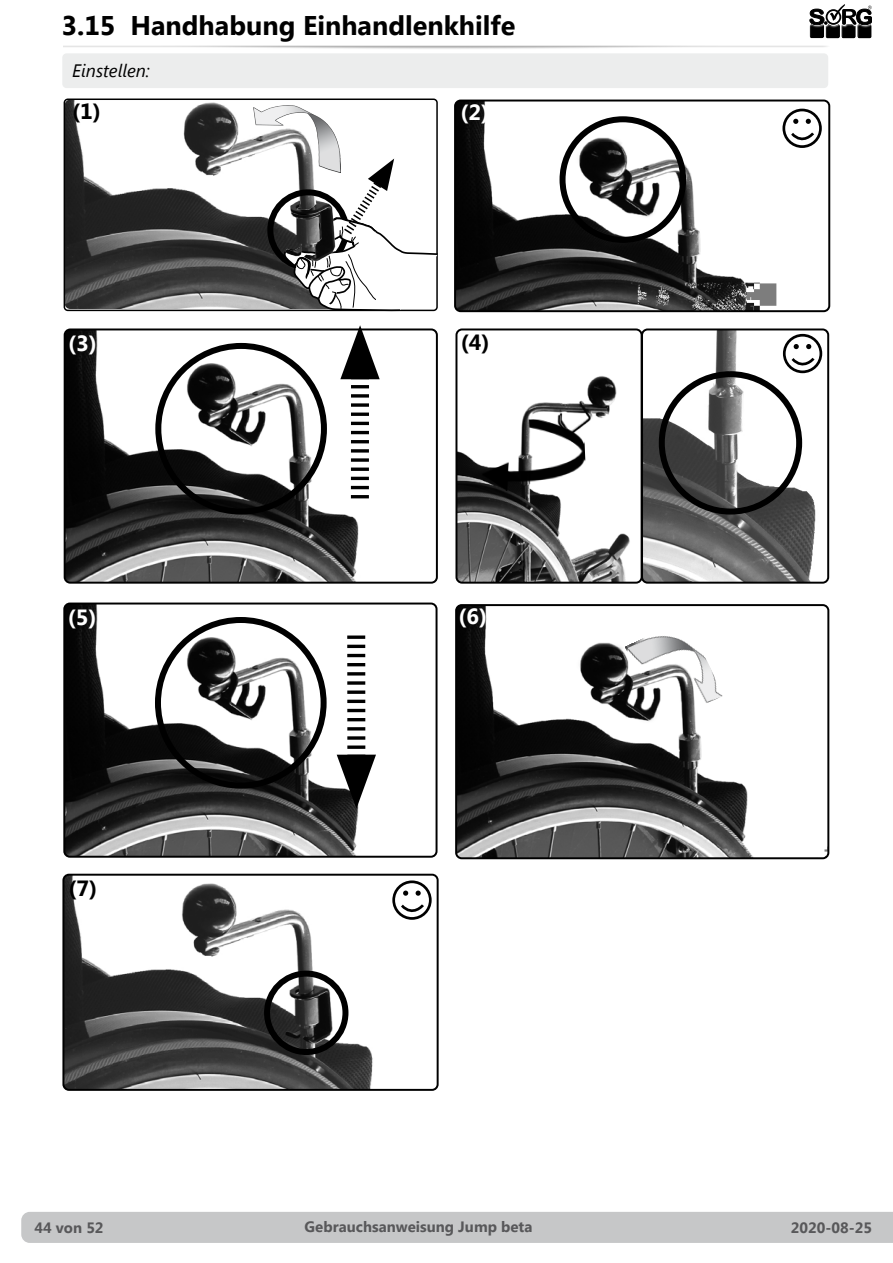
<style>
.page{position:relative;width:893px;height:1263px;background:#fff}
.page>*{position:absolute;margin:0;border:0;box-sizing:border-box;transform-origin:0 0}
.t1{font:700 27px "Segoe UI";color:#000}
.t2{font:700 22.05px "Segoe UI";color:#fff}
.t3{font:700 22.05px "Segoe UI";color:#000}
.t4{font:italic 18px "Segoe UI";color:#000}
.t5{font:700 15px "Segoe UI";color:#58585a}
</style>
<div class="page">
<div style="left:21px;top:1212px;width:872px;height:31px;background:#c6c7c8"></div>
<svg style="left:810px;top:4px;width:62px;height:34px"></svg>
<div style="left:810px;top:23px;width:15px;height:15px;background:#000;opacity:.75"></div>
<div style="left:62px;top:53px;width:766px;height:35px;background:#eceded;border-radius:4px"></div>
<img style="left:67px;top:331px;width:368px;height:250px">
<div style="left:64px;top:328px;width:374px;height:256px;border:2px solid #000;border-radius:6px"></div>
<img style="left:67px;top:100px;width:371px;height:208px">
<img style="left:253px;top:105px;width:87px;height:68px">
<div style="left:64px;top:99px;width:374px;height:212px;border:2px solid #000;border-radius:4px"></div>
<img style="left:455px;top:101px;width:374px;height:210px">
<div style="left:454px;top:100px;width:376px;height:212px;border:2px solid #000;border-radius:6px"></div>
<img style="left:239px;top:173px;width:43px;height:129px">
<div style="left:559px;top:116px;width:127px;height:127px;border:6px solid #000;border-radius:50%"></div>
<div style="left:155px;top:343px;width:172px;height:172px;border:6px solid #000;border-radius:50%"></div>
<hr style="left:351px;top:495px;width:18px;height:3px;background:#000">
<hr style="left:351px;top:486px;width:18px;height:3px;background:#000">
<hr style="left:351px;top:477px;width:18px;height:3px;background:#000">
<svg style="left:351px;top:467px;width:18px;height:4px"></svg>
<svg style="left:351px;top:458px;width:18px;height:4px"></svg>
<svg style="left:351px;top:449px;width:18px;height:4px"></svg>
<hr style="left:351px;top:440px;width:18px;height:3px;background:#000">
<hr style="left:351px;top:431px;width:18px;height:3px;background:#000">
<hr style="left:351px;top:422px;width:18px;height:3px;background:#000">
<svg style="left:351px;top:412px;width:18px;height:4px"></svg>
<svg style="left:351px;top:403px;width:18px;height:4px"></svg>
<svg style="left:351px;top:394px;width:18px;height:4px"></svg>
<hr style="left:351px;top:385px;width:18px;height:3px;background:#000">
<svg style="left:340px;top:325px;width:40px;height:54px"></svg>
<img style="left:458px;top:331px;width:368px;height:250px">
<div style="left:455px;top:328px;width:188px;height:256px;border:2px solid #000;border-radius:6px"></div>
<img style="left:480px;top:417px;width:106px;height:75px">
<img style="left:66px;top:605px;width:371px;height:252px">
<div style="left:63px;top:602px;width:374px;height:256px;border:2px solid #000;border-radius:6px"></div>
<div style="left:155px;top:617px;width:172px;height:172px;border:6px solid #000;border-radius:50%"></div>
<svg style="left:347px;top:635px;width:18px;height:4px"></svg>
<hr style="left:347px;top:645px;width:18px;height:3px;background:#000">
<hr style="left:347px;top:654px;width:18px;height:3px;background:#000">
<hr style="left:347px;top:663px;width:18px;height:3px;background:#000">
<hr style="left:347px;top:672px;width:18px;height:3px;background:#000">
<svg style="left:347px;top:681px;width:18px;height:4px"></svg>
<svg style="left:347px;top:690px;width:18px;height:4px"></svg>
<hr style="left:347px;top:700px;width:18px;height:3px;background:#000">
<hr style="left:347px;top:709px;width:18px;height:3px;background:#000">
<hr style="left:347px;top:718px;width:18px;height:3px;background:#000">
<hr style="left:347px;top:727px;width:18px;height:3px;background:#000">
<svg style="left:347px;top:736px;width:18px;height:4px"></svg>
<svg style="left:347px;top:745px;width:18px;height:4px"></svg>
<svg style="left:337px;top:755px;width:39px;height:54px"></svg>
<img style="left:458px;top:605px;width:370px;height:253px">
<div style="left:455px;top:604px;width:374px;height:255px;border:2px solid #000;border-radius:6px"></div>
<img style="left:625px;top:617px;width:99px;height:108px">
<img style="left:65px;top:877px;width:371px;height:211px">
<div style="left:62px;top:874px;width:377px;height:217px;border:2px solid #000;border-radius:6px"></div>
<div style="left:264px;top:970px;width:84px;height:85px;border:6px solid #000;border-radius:50%"></div>
<svg style="left:282px;top:159px;width:156px;height:153px"></svg>
<div style="left:394px;top:882px;width:36px;height:36px;background:#fff;border-radius:50%"></div>
<div style="left:392px;top:880px;width:40px;height:40px;border:3px solid #000;border-radius:50%"></div>
<svg style="left:403px;top:890px;width:5px;height:6px"></svg>
<svg style="left:416px;top:890px;width:5px;height:6px"></svg>
<svg style="left:398px;top:904px;width:28px;height:13px"></svg>
<div style="left:784px;top:110px;width:36px;height:37px;background:#fff;border-radius:50%"></div>
<div style="left:782px;top:109px;width:40px;height:39px;border:3px solid #000;border-radius:50%"></div>
<svg style="left:793px;top:119px;width:5px;height:5px"></svg>
<svg style="left:806px;top:119px;width:5px;height:5px"></svg>
<svg style="left:788px;top:132px;width:28px;height:13px"></svg>
<div style="left:641px;top:328px;width:188px;height:256px;border:2px solid #000;border-radius:6px"></div>
<div style="left:659px;top:371px;width:143px;height:144px;border:6px solid #000;border-radius:50%"></div>
<div style="left:784px;top:335px;width:37px;height:37px;background:#fff;border-radius:50%"></div>
<div style="left:783px;top:334px;width:39px;height:39px;border:3px solid #000;border-radius:50%"></div>
<svg style="left:794px;top:344px;width:5px;height:5px"></svg>
<svg style="left:806px;top:344px;width:5px;height:5px"></svg>
<svg style="left:789px;top:357px;width:27px;height:14px"></svg>
<h1 class="t1" style="left:62px;top:6px;width:455px">3.15 Handhabung Einhandlenkhilfe</h1>
<p class="t4" style="left:72px;top:58px;width:79px">Einstellen:</p>
<h2 class="t3" style="left:72px;top:96px;width:30px">(1)</h2>
<h2 class="t2" style="left:460px;top:97px;width:30px">(2)</h2>
<h2 class="t2" style="left:68px;top:327px;width:30px">(3)</h2>
<h2 class="t3" style="left:461px;top:326px;width:30px">(4)</h2>
<h2 class="t2" style="left:68px;top:601px;width:30px">(5)</h2>
<h2 class="t2" style="left:458px;top:600px;width:30px">(6)</h2>
<h2 class="t3" style="left:69px;top:872px;width:30px">(7)</h2>
<p class="t5" style="left:35px;top:1216px;width:71px">44 von 52</p>
<p class="t5" style="left:305px;top:1216px;width:229px">Gebrauchsanweisung Jump beta</p>
<p class="t5" style="left:791px;top:1217px;width:83px">2020-08-25</p>
</div>
